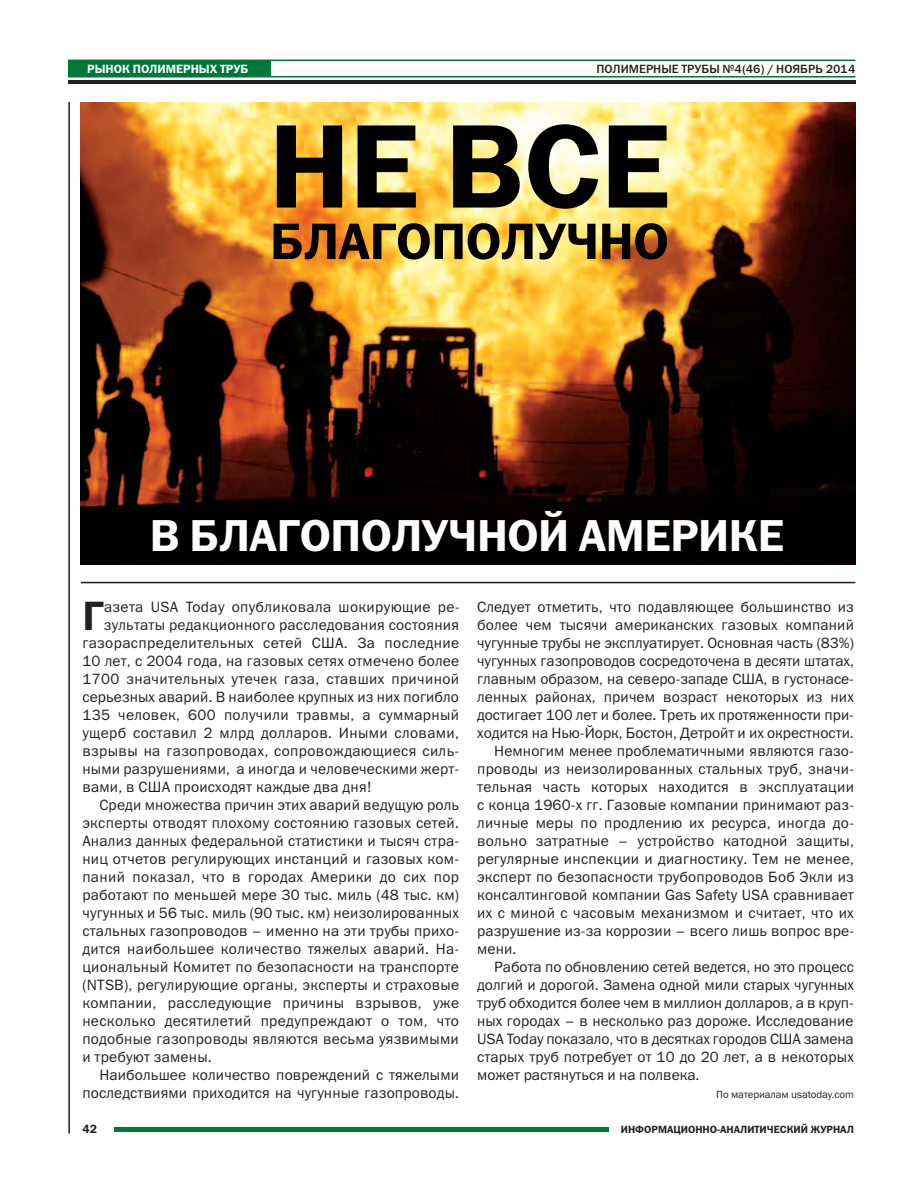
<style>
.page{position:relative;width:915px;height:1191px;background:#fff}
.page>*{position:absolute;margin:0;border:0;box-sizing:border-box;transform-origin:0 0}
.t1{font:119.55px "Franklin Gothic Demi C";color:#010000}
.t2{font:51.45px "Franklin Gothic Demi C";letter-spacing:-.01em;color:#010000}
.t3{font:45px "Franklin Gothic Demi C";letter-spacing:-.01em;color:#fff}
.t4{font:41.25px "Franklin Gothic Demi C";color:#231f20}
.t5{font:15px "Franklin Gothic Book C";letter-spacing:.015em;color:#231f20}
.t6{font:15px "Franklin Gothic Book C";letter-spacing:-.005em;color:#231f20}
.t7{font:12px "Franklin Gothic Medium C";color:#231f20}
.t8{font:12px "Franklin Gothic Demi C";color:#fff}
.t9{font:12px "Franklin Gothic Demi C";color:#231f20}
.t10{font:10.5px "Franklin Gothic Demi C";color:#231f20}
.t11{font:10.5px "Franklin Gothic Book C";letter-spacing:-.005em;color:#231f20}
</style>
<div class="page">
<hr style="left:68px;top:102px;width:2px;height:1031px;background:#231f20">
<hr style="left:114px;top:1127px;width:494px;height:4px;background:#00783a">
<hr style="left:68px;top:76px;width:787px;height:1px;background:#00783a">
<hr style="left:68px;top:60px;width:787px;height:1px;background:#00783a">
<hr style="left:68px;top:80px;width:787px;height:3px;background:#231f20">
<div style="left:68px;top:60px;width:202px;height:16px;background:#00783a"></div>
<hr style="left:81px;top:582px;width:774px;height:1px;background:#231f20">
<img style="left:81px;top:102px;width:774px;height:463px">
<p class="t8" style="left:87px;top:62px;width:163px">РЫНОК ПОЛИМЕРНЫХ ТРУБ</p>
<p class="t7" style="left:596px;top:62px;width:260px">ПОЛИМЕРНЫЕ ТРУБЫ №4(46) / НОЯБРЬ 2014</p>
<h1 class="t1" style="left:268px;top:96px;width:403px">НЕ ВСЕ</h1>
<h2 class="t2" style="left:270px;top:211px;width:400px">БЛАГОПОЛУЧНО</h2>
<h3 class="t3" style="left:150px;top:509px;width:635px">В БЛАГОПОЛУЧНОЙ АМЕРИКЕ</h3>
<h3 class="t4" style="left:82px;top:592px;width:23px">Г</h3>
<p class="t5" style="left:104px;top:598px;width:357px">азета USA Today опубликовала шокирующие ре-</p>
<p class="t5" style="left:104px;top:616px;width:356px">зультаты редакционного расследования состояния</p>
<p class="t5" style="left:82px;top:634px;width:378px">газораспределительных сетей США. За последние</p>
<p class="t5" style="left:82px;top:652px;width:378px">10 лет, с 2004 года, на газовых сетях отмечено более</p>
<p class="t5" style="left:82px;top:670px;width:378px">1700 значительных утечек газа, ставших причиной</p>
<p class="t5" style="left:82px;top:688px;width:378px">серьезных аварий. В наиболее крупных из них погибло</p>
<p class="t5" style="left:82px;top:706px;width:378px">135 человек, 600 получили травмы, а суммарный</p>
<p class="t5" style="left:82px;top:724px;width:378px">ущерб составил 2 млрд долларов. Иными словами,</p>
<p class="t5" style="left:82px;top:742px;width:378px">взрывы на газопроводах, сопровождающиеся силь-</p>
<p class="t5" style="left:82px;top:760px;width:378px">ными разрушениями, а иногда и человеческими жерт-</p>
<p class="t5" style="left:82px;top:778px;width:290px">вами, в США происходят каждые два дня!</p>
<p class="t5" style="left:99px;top:796px;width:361px">Среди множества причин этих аварий ведущую роль</p>
<p class="t5" style="left:82px;top:814px;width:378px">эксперты отводят плохому состоянию газовых сетей.</p>
<p class="t5" style="left:82px;top:832px;width:378px">Анализ данных федеральной статистики и тысяч стра-</p>
<p class="t5" style="left:82px;top:850px;width:378px">ниц отчетов регулирующих инстанций и газовых ком-</p>
<p class="t5" style="left:82px;top:868px;width:378px">паний показал, что в городах Америки до сих пор</p>
<p class="t5" style="left:82px;top:886px;width:378px">работают по меньшей мере 30 тыс. миль (48 тыс. км)</p>
<p class="t5" style="left:82px;top:904px;width:378px">чугунных и 56 тыс. миль (90 тыс. км) неизолированных</p>
<p class="t5" style="left:82px;top:922px;width:378px">стальных газопроводов – именно на эти трубы прихо-</p>
<p class="t5" style="left:82px;top:940px;width:378px">дится наибольшее количество тяжелых аварий. На-</p>
<p class="t5" style="left:82px;top:958px;width:378px">циональный Комитет по безопасности на транспорте</p>
<p class="t5" style="left:82px;top:976px;width:378px">(NTSB), регулирующие органы, эксперты и страховые</p>
<p class="t5" style="left:82px;top:994px;width:378px">компании, расследующие причины взрывов, уже</p>
<p class="t5" style="left:82px;top:1012px;width:378px">несколько десятилетий предупреждают о том, что</p>
<p class="t5" style="left:82px;top:1030px;width:378px">подобные газопроводы являются весьма уязвимыми</p>
<p class="t5" style="left:82px;top:1048px;width:131px">и требуют замены.</p>
<p class="t5" style="left:99px;top:1066px;width:361px">Наибольшее количество повреждений с тяжелыми</p>
<p class="t5" style="left:82px;top:1084px;width:378px">последствиями приходится на чугунные газопроводы.</p>
<p class="t9" style="left:82px;top:1122px;width:16px">42</p>
<p class="t5" style="left:477px;top:598px;width:378px">Следует отметить, что подавляющее большинство из</p>
<p class="t5" style="left:477px;top:616px;width:378px">более чем тысячи американских газовых компаний</p>
<p class="t5" style="left:477px;top:634px;width:378px">чугунные трубы не эксплуатирует. Основная часть (83%)</p>
<p class="t5" style="left:477px;top:652px;width:378px">чугунных газопроводов сосредоточена в десяти штатах,</p>
<p class="t5" style="left:477px;top:670px;width:378px">главным образом, на северо-западе США, в густонасе-</p>
<p class="t5" style="left:477px;top:688px;width:378px">ленных районах, причем возраст некоторых из них</p>
<p class="t5" style="left:477px;top:706px;width:378px">достигает 100 лет и более. Треть их протяженности при-</p>
<p class="t5" style="left:477px;top:724px;width:378px">ходится на Нью-Йорк, Бостон, Детройт и их окрестности.</p>
<p class="t5" style="left:494px;top:742px;width:361px">Немногим менее проблематичными являются газо-</p>
<p class="t5" style="left:477px;top:760px;width:378px">проводы из неизолированных стальных труб, значи-</p>
<p class="t5" style="left:477px;top:778px;width:378px">тельная часть которых находится в эксплуатации</p>
<p class="t5" style="left:477px;top:796px;width:378px">с конца 1960-х гг. Газовые компании принимают раз-</p>
<p class="t5" style="left:477px;top:814px;width:378px">личные меры по продлению их ресурса, иногда до-</p>
<p class="t5" style="left:477px;top:832px;width:378px">вольно затратные – устройство катодной защиты,</p>
<p class="t5" style="left:477px;top:850px;width:378px">регулярные инспекции и диагностику. Тем не менее,</p>
<p class="t5" style="left:477px;top:868px;width:378px">эксперт по безопасности трубопроводов Боб Экли из</p>
<p class="t5" style="left:477px;top:886px;width:378px">консалтинговой компании Gas Safety USA сравнивает</p>
<p class="t5" style="left:477px;top:904px;width:378px">их с миной с часовым механизмом и считает, что их</p>
<p class="t5" style="left:477px;top:922px;width:378px">разрушение из-за коррозии – всего лишь вопрос вре-</p>
<p class="t5" style="left:477px;top:940px;width:41px">мени.</p>
<p class="t5" style="left:494px;top:958px;width:361px">Работа по обновлению сетей ведется, но это процесс</p>
<p class="t5" style="left:477px;top:976px;width:378px">долгий и дорогой. Замена одной мили старых чугунных</p>
<p class="t5" style="left:477px;top:994px;width:378px">труб обходится более чем в миллион долларов, а в круп-</p>
<p class="t5" style="left:477px;top:1012px;width:378px">ных городах – в несколько раз дороже. Исследование</p>
<p class="t6" style="left:477px;top:1030px;width:378px">USA Today показало, что в десятках городов США замена</p>
<p class="t5" style="left:477px;top:1048px;width:378px">старых труб потребует от 10 до 20 лет, а в некоторых</p>
<p class="t5" style="left:477px;top:1066px;width:224px">может растянуться и на полвека.</p>
<p class="t11" style="left:716px;top:1088px;width:139px">По материалам usatoday.com</p>
<p class="t10" style="left:620px;top:1122px;width:234px">ИНФОРМАЦИОННО-АНАЛИТИЧЕСКИЙ ЖУРНАЛ</p>
</div>
